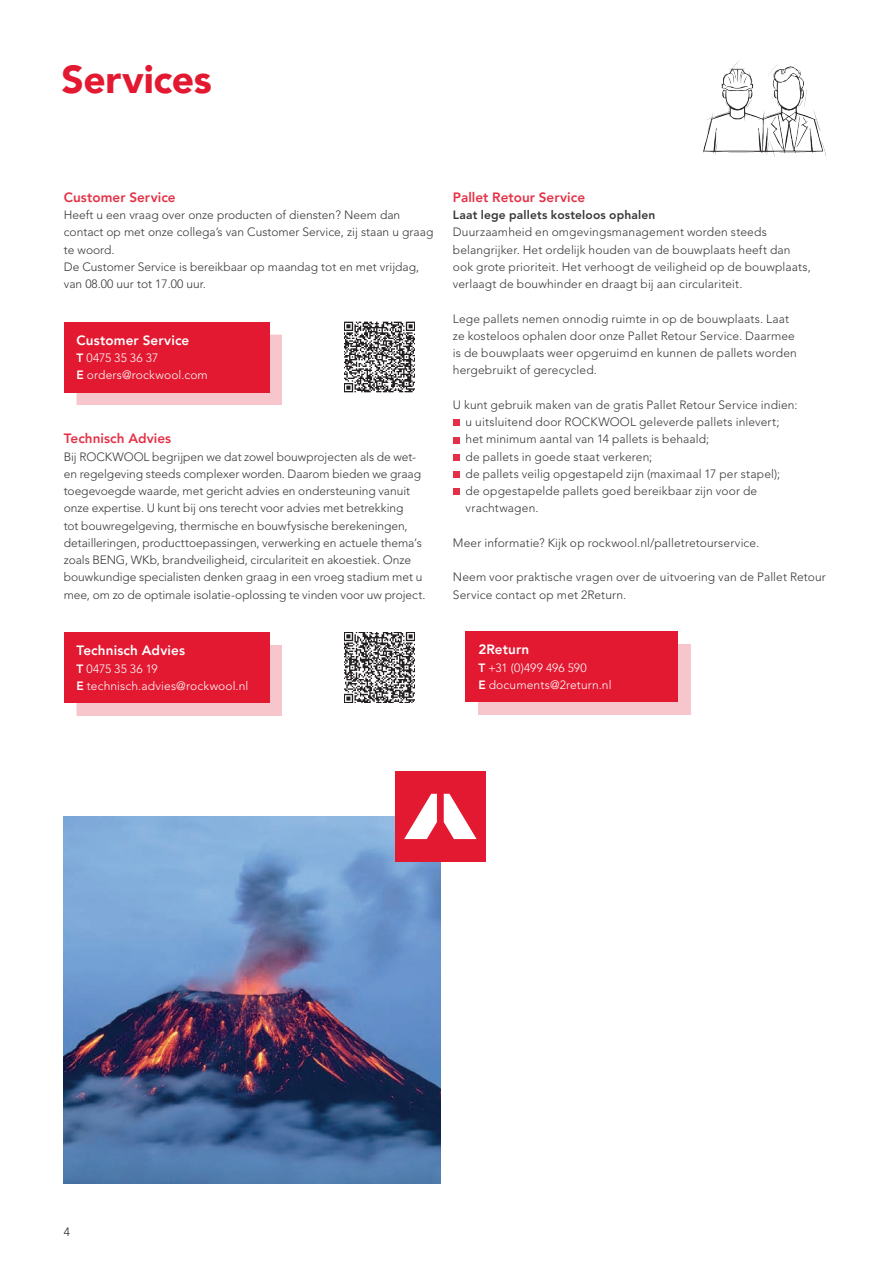
<style>
.page{position:relative;width:893px;height:1263px;background:#fff}
.page>*{position:absolute;margin:0;border:0;box-sizing:border-box;transform-origin:0 0}
.t1{font:900 39px "Avenir LT Pro";letter-spacing:-.01em;color:#e21931}
.t2{font:800 13.5px "Avenir LT Pro";letter-spacing:.005em;color:#e21931}
.t3{font:800 13.5px "Avenir LT Pro";letter-spacing:.01em;color:#fff}
.t4{font:300 12px/17.2px "Avenir LT Std";letter-spacing:.005em;color:#231f20}
.t5{font:300 12px/17.2px "Avenir LT Std";letter-spacing:.015em;color:#fff}
.t6{font:800 12px "Avenir LT Std";letter-spacing:.015em;color:#231f20}
.s1{font-weight:800}
</style>
<div class="page">
<div style="left:76px;top:645px;width:206px;height:70px;background:#f7c6cc"></div>
<div style="left:64px;top:632px;width:206px;height:71px;background:#e21931"></div>
<div style="left:76px;top:335px;width:206px;height:70px;background:#e21931;opacity:.25"></div>
<div style="left:64px;top:322px;width:206px;height:70px;background:#e21931"></div>
<svg style="left:453px;top:420px;width:6px;height:6px"></svg>
<svg style="left:453px;top:437px;width:6px;height:6px"></svg>
<div style="left:453px;top:454px;width:6px;height:7px;background:#e43046"></div>
<div style="left:453px;top:471px;width:6px;height:7px;background:#e43046"></div>
<svg style="left:453px;top:489px;width:6px;height:6px"></svg>
<div style="left:478px;top:644px;width:213px;height:70px;background:#f7c6cc"></div>
<div style="left:466px;top:631px;width:212px;height:71px;background:#e21931"></div>
<img style="left:344px;top:322px;width:71px;height:70px">
<img style="left:344px;top:632px;width:71px;height:71px">
<img style="left:64px;top:816px;width:376px;height:368px">
<div style="left:395px;top:771px;width:91px;height:91px;background:#e21931"></div>
<svg style="left:404px;top:794px;width:33px;height:45px"></svg>
<svg style="left:444px;top:794px;width:33px;height:45px"></svg>
<img style="left:703px;top:60px;width:123px;height:96px">
<h1 class="t1" style="left:62px;top:56px;width:152px">Services</h1>
<p class="t2" style="left:64px;top:189px;width:113px">Customer Service</p>
<p class="t4" style="left:64px;top:206px;width:371px">Heeft u een vraag over onze producten of diensten? Neem dan contact op met onze collega’s van Customer Service, zij staan u graag te woord.<br>De Customer Service is bereikbaar op maandag tot en met vrijdag, van 08.00 uur tot 17.00 uur.</p>
<p class="t3" style="left:77px;top:332px;width:114px">Customer Service</p>
<p class="t5" style="left:77px;top:349px;width:133px"><span class="s1">T</span> 0475 35 36 37<br><span class="s1">E</span> orders@rockwool.com</p>
<p class="t2" style="left:64px;top:431px;width:109px">Technisch Advies</p>
<p class="t4" style="left:64px;top:448px;width:363px">Bij ROCKWOOL begrijpen we dat zowel bouwprojecten als de wet&shy;en regelgeving steeds complexer worden. Daarom bieden we graag toegevoegde waarde, met gericht advies en ondersteuning vanuit onze expertise. U kunt bij ons terecht voor advies met betrekking<br>tot bouwregelgeving, thermische en bouwfysische berekeningen, detailleringen, producttoepassingen, verwerking en actuele thema’s zoals BENG, WKb, brandveiligheid, circulariteit en akoestiek. Onze bouwkundige specialisten denken graag in een vroeg stadium met u mee, om zo de optimale isolatie-oplossing te vinden voor uw project.</p>
<p class="t3" style="left:77px;top:643px;width:110px">Technisch Advies</p>
<p class="t5" style="left:77px;top:660px;width:173px"><span class="s1">T</span> 0475 35 36 19<br><span class="s1">E</span> technisch.advies@rockwool.nl</p>
<p class="t2" style="left:453px;top:189px;width:134px">Pallet Retour Service</p>
<p class="t6" style="left:453px;top:208px;width:204px">Laat lege pallets kosteloos ophalen</p>
<p class="t4" style="left:453px;top:224px;width:359px">Duurzaamheid en omgevingsmanagement worden steeds belangrijker. Het ordelijk houden van de bouwplaats heeft dan ook grote prioriteit. Het verhoogt de veiligheid op de bouwplaats, verlaagt de bouwhinder en draagt bij aan circulariteit.</p>
<p class="t4" style="left:453px;top:310px;width:345px">Lege pallets nemen onnodig ruimte in op de bouwplaats. Laat ze kosteloos ophalen door onze Pallet Retour Service. Daarmee is de bouwplaats weer opgeruimd en kunnen de pallets worden hergebruikt of gerecycled.</p>
<p class="t4" style="left:466px;top:396px;width:333px;text-indent:-13px">U kunt gebruik maken van de gratis Pallet Retour Service indien: u uitsluitend door ROCKWOOL geleverde pallets inlevert; het minimum aantal van 14 pallets is behaald;<br>de pallets in goede staat verkeren;<br>de pallets veilig opgestapeld zijn (maximaal 17 per stapel);<br>de opgestapelde pallets goed bereikbaar zijn voor de vrachtwagen.</p>
<p class="t4" style="left:453px;top:534px;width:308px">Meer informatie? Kijk op rockwool.nl/palletretourservice.</p>
<p class="t4" style="left:453px;top:569px;width:375px">Neem voor praktische vragen over de uitvoering van de Pallet Retour<br>Service contact op met 2Return.</p>
<p class="t3" style="left:478px;top:642px;width:52px">2Return</p>
<p class="t5" style="left:478px;top:659px;width:135px"><span class="s1">T</span> +31 (0)499 496 590<br><span class="s1">E</span> documents@2return.nl</p>
<p class="t4" style="left:64px;top:1223px;width:8px">4</p>
</div>
